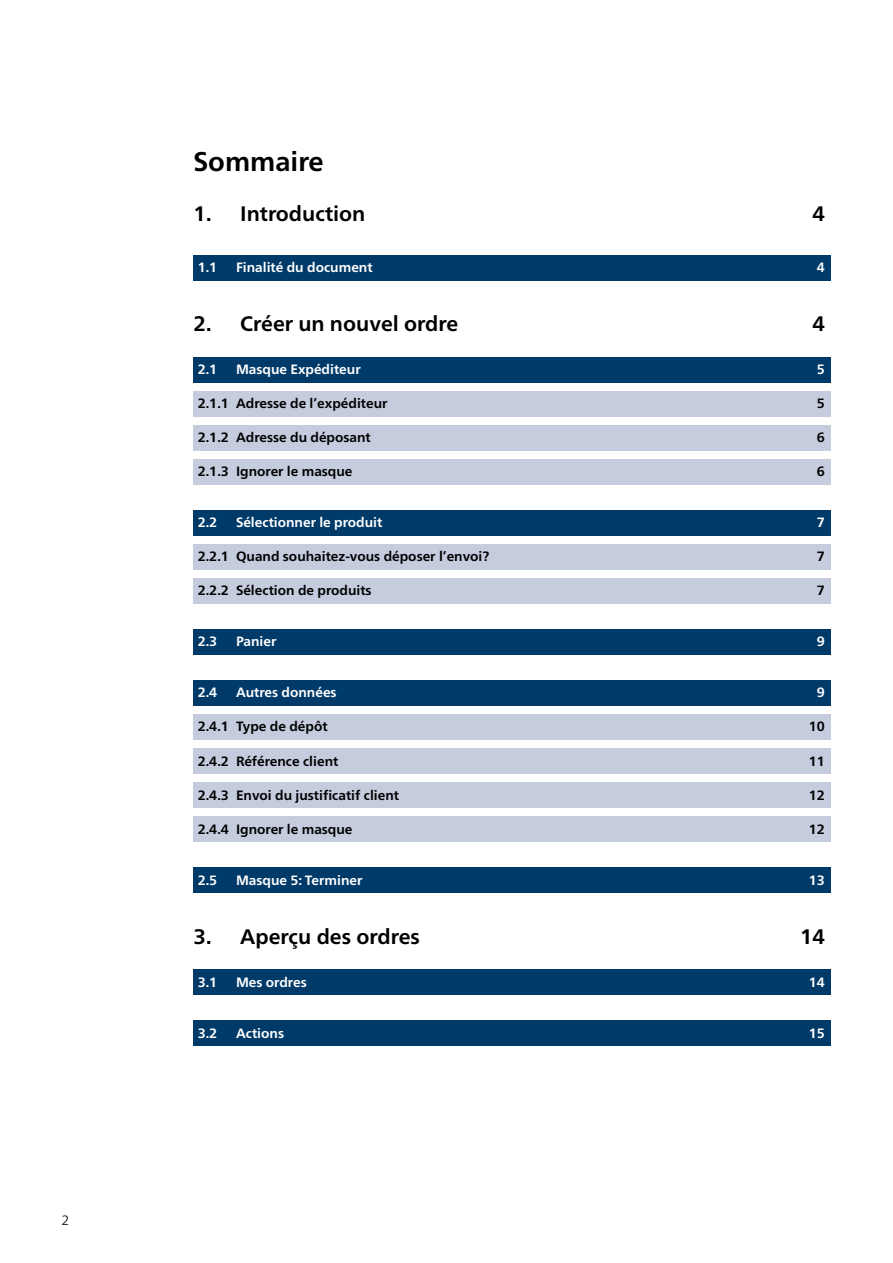
<style>
.page{position:relative;width:893px;height:1263px;background:#fff}
.page>*{position:absolute;margin:0;border:0;box-sizing:border-box;transform-origin:0 0}
.t1{font:700 27px "Frutiger Neue LT Pro";color:#000}
.t2{font:700 21px "Frutiger Neue LT Pro";color:#000}
.t3{font:700 13.5px "Frutiger Neue LT Pro";color:#000}
.t4{font:700 13.5px "Frutiger Neue LT Pro";color:#fff}
.t5{font:300 13.5px "Frutiger Neue LT Pro";color:#000}
</style>
<div class="page">
<div style="left:193px;top:255px;width:638px;height:25px;background:#003a69"></div>
<div style="left:193px;top:357px;width:638px;height:25px;background:#003a69"></div>
<div style="left:193px;top:391px;width:638px;height:25px;background:#c5ccde"></div>
<div style="left:193px;top:425px;width:638px;height:25px;background:#c5ccde"></div>
<div style="left:193px;top:459px;width:638px;height:25px;background:#c5ccde"></div>
<div style="left:193px;top:510px;width:638px;height:25px;background:#003a69"></div>
<div style="left:193px;top:544px;width:638px;height:25px;background:#c5ccde"></div>
<div style="left:193px;top:578px;width:638px;height:25px;background:#c5ccde"></div>
<div style="left:193px;top:629px;width:638px;height:25px;background:#003a69"></div>
<div style="left:193px;top:680px;width:638px;height:26px;background:#003a69"></div>
<div style="left:193px;top:714px;width:638px;height:26px;background:#c5ccde"></div>
<div style="left:193px;top:748px;width:638px;height:26px;background:#c5ccde"></div>
<div style="left:193px;top:782px;width:638px;height:26px;background:#c5ccde"></div>
<div style="left:193px;top:816px;width:638px;height:26px;background:#c5ccde"></div>
<div style="left:193px;top:867px;width:638px;height:26px;background:#003a69"></div>
<div style="left:193px;top:969px;width:638px;height:26px;background:#003a69"></div>
<div style="left:193px;top:1020px;width:638px;height:26px;background:#003a69"></div>
<p class="t5" style="left:62px;top:1212px;width:9px">2</p>
<h1 class="t1" style="left:193px;top:145px;width:132px">Sommaire</h1>
<p class="t2" style="left:193px;top:202px;width:173px">1. Introduction</p>
<p class="t2" style="left:812px;top:202px;width:14px">4</p>
<p class="t4" style="left:198px;top:259px;width:21px">1.1</p>
<p class="t4" style="left:236px;top:259px;width:138px">Finalité du document</p>
<p class="t4" style="left:817px;top:259px;width:10px">4</p>
<p class="t2" style="left:193px;top:312px;width:266px">2. Créer un nouvel ordre</p>
<p class="t2" style="left:812px;top:312px;width:14px">4</p>
<p class="t4" style="left:198px;top:361px;width:21px">2.1</p>
<p class="t4" style="left:236px;top:361px;width:126px">Masque Expéditeur</p>
<p class="t4" style="left:817px;top:361px;width:10px">5</p>
<p class="t3" style="left:198px;top:395px;width:191px">2.1.1 Adresse de l’expéditeur</p>
<p class="t3" style="left:817px;top:395px;width:10px">5</p>
<p class="t3" style="left:198px;top:430px;width:175px">2.1.2 Adresse du déposant</p>
<p class="t3" style="left:817px;top:430px;width:10px">6</p>
<p class="t3" style="left:198px;top:464px;width:156px">2.1.3 Ignorer le masque</p>
<p class="t3" style="left:817px;top:464px;width:10px">6</p>
<p class="t4" style="left:198px;top:515px;width:21px">2.2</p>
<p class="t4" style="left:236px;top:515px;width:148px">Sélectionner le produit</p>
<p class="t4" style="left:817px;top:515px;width:10px">7</p>
<p class="t3" style="left:198px;top:549px;width:293px">2.2.1 Quand souhaitez-vous déposer l’envoi?</p>
<p class="t3" style="left:817px;top:549px;width:10px">7</p>
<p class="t3" style="left:198px;top:583px;width:175px">2.2.2 Sélection de produits</p>
<p class="t3" style="left:817px;top:583px;width:10px">7</p>
<p class="t4" style="left:198px;top:634px;width:21px">2.3</p>
<p class="t4" style="left:236px;top:634px;width:42px">Panier</p>
<p class="t4" style="left:817px;top:634px;width:10px">9</p>
<p class="t4" style="left:198px;top:685px;width:21px">2.4</p>
<p class="t4" style="left:236px;top:685px;width:102px">Autres données</p>
<p class="t4" style="left:817px;top:685px;width:10px">9</p>
<p class="t3" style="left:198px;top:719px;width:131px">2.4.1 Type de dépôt</p>
<p class="t3" style="left:809px;top:719px;width:18px">10</p>
<p class="t3" style="left:198px;top:753px;width:142px">2.4.2 Référence client</p>
<p class="t3" style="left:809px;top:753px;width:18px">11</p>
<p class="t3" style="left:198px;top:787px;width:203px">2.4.3 Envoi du justificatif client</p>
<p class="t3" style="left:809px;top:787px;width:18px">12</p>
<p class="t3" style="left:198px;top:821px;width:156px">2.4.4 Ignorer le masque</p>
<p class="t3" style="left:809px;top:821px;width:18px">12</p>
<p class="t4" style="left:198px;top:872px;width:21px">2.5</p>
<p class="t4" style="left:236px;top:872px;width:128px">Masque 5: Terminer</p>
<p class="t4" style="left:809px;top:872px;width:18px">13</p>
<p class="t2" style="left:193px;top:924px;width:228px">3. Aperçu des ordres</p>
<p class="t2" style="left:800px;top:924px;width:27px">14</p>
<p class="t4" style="left:198px;top:974px;width:21px">3.1</p>
<p class="t4" style="left:236px;top:974px;width:72px">Mes ordres</p>
<p class="t4" style="left:809px;top:974px;width:18px">14</p>
<p class="t4" style="left:198px;top:1025px;width:21px">3.2</p>
<p class="t4" style="left:236px;top:1025px;width:50px">Actions</p>
<p class="t4" style="left:809px;top:1025px;width:18px">15</p>
</div>
